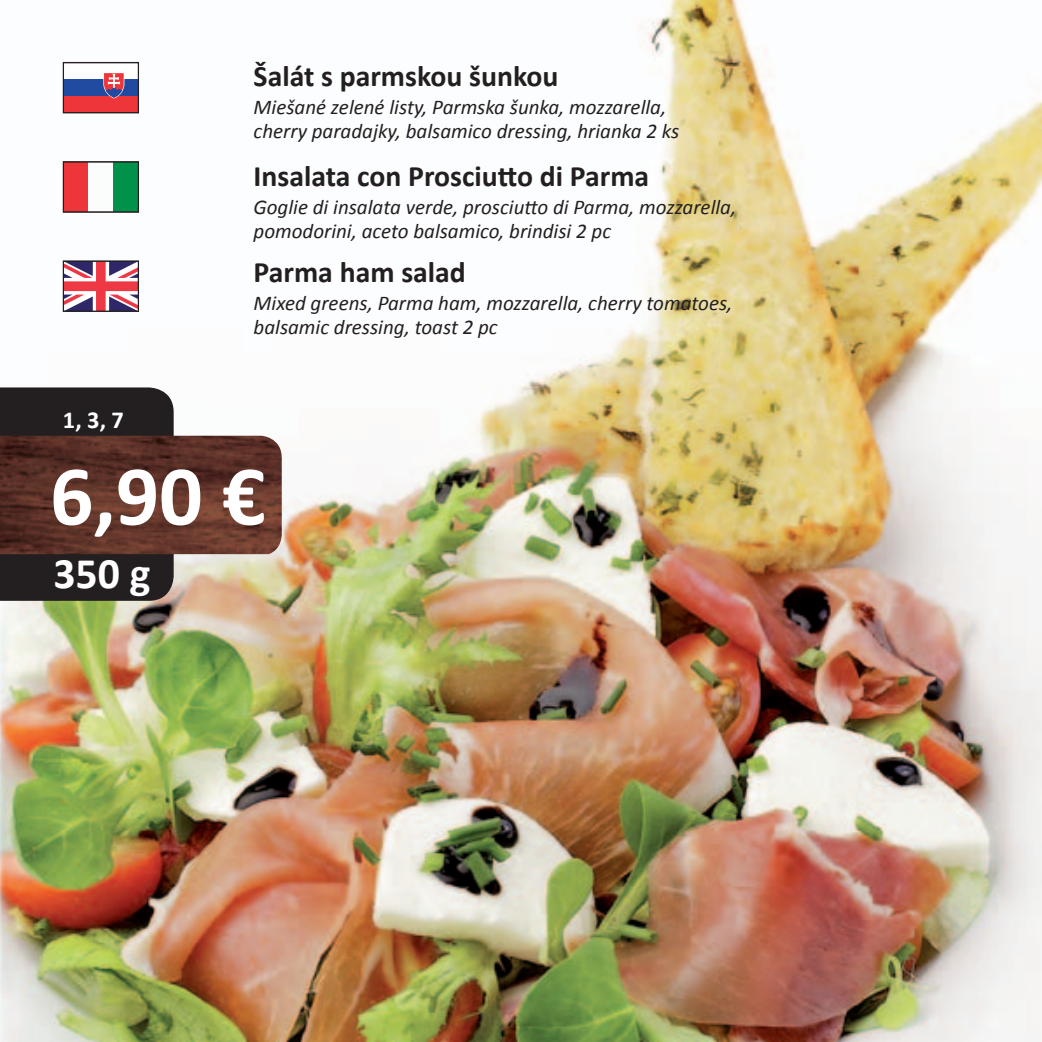
<style>
.page{position:relative;width:1042px;height:1042px;background:#fff}
.page>*{position:absolute;margin:0;border:0;box-sizing:border-box;transform-origin:0 0}
.t1{font:700 85.75px "Calibri";color:#fff}
.t2{font:700 43.75px "Calibri";color:#fff}
.t3{font:700 29.75px "Calibri";color:#231f20}
.t4{font:700 24.5px "Calibri";color:#fff}
.t5{font:italic 21px/24.5px "Calibri";color:#231f20}
</style>
<div class="page">
<img style="left:0;top:0;width:1042px;height:1042px">
<svg style="left:0;top:387px;width:273px;height:214px"></svg>
<div style="left:64px;top:63px;width:74px;height:16px;background:#fff"></div>
<div style="left:64px;top:79px;width:74px;height:17px;background:#214ba0"></div>
<div style="left:64px;top:96px;width:74px;height:17px;background:#ee3539"></div>
<svg style="left:103px;top:73px;width:21px;height:25px"></svg>
<div style="left:63px;top:62px;width:76px;height:51px;border:1px solid #231f20"></div>
<div style="left:64px;top:162px;width:25px;height:50px;background:#ee3539"></div>
<div style="left:88px;top:162px;width:25px;height:50px;background:#fafdfb"></div>
<div style="left:113px;top:162px;width:25px;height:50px;background:#00924a"></div>
<div style="left:63px;top:161px;width:76px;height:51px;border:1px solid #231f20"></div>
<svg style="left:65px;top:263px;width:71px;height:46px"></svg>
<div style="left:63px;top:261px;width:76px;height:51px;border:1px solid #231f20"></div>
<img style="left:0;top:436px;width:282px;height:118px">
<h3 class="t3" style="left:254px;top:57px;width:306px">Šalát s parmskou šunkou</h3>
<p class="t5" style="left:254px;top:94px;width:427px">Miešané zelené listy, Parmska šunka, mozzarella, cherry paradajky, balsamico dressing, hrianka 2 ks</p>
<h3 class="t3" style="left:254px;top:157px;width:397px">Insalata con Prosciutto di Parma</h3>
<p class="t5" style="left:254px;top:193px;width:484px">Goglie di insalata verde, prosciutto di Parma, mozzarella, pomodorini, aceto balsamico, brindisi 2 pc</p>
<h3 class="t3" style="left:254px;top:253px;width:214px">Parma ham salad</h3>
<p class="t5" style="left:254px;top:290px;width:480px">Mixed greens, Parma ham, mozzarella, cherry tomatoes, balsamic dressing, toast 2 pc</p>
<p class="t4" style="left:63px;top:404px;width:62px">1, 3, 7</p>
<h1 class="t1" style="left:50px;top:443px;width:217px">6,90 €</h1>
<h2 class="t2" style="left:53px;top:546px;width:99px">350 g</h2>
</div>
